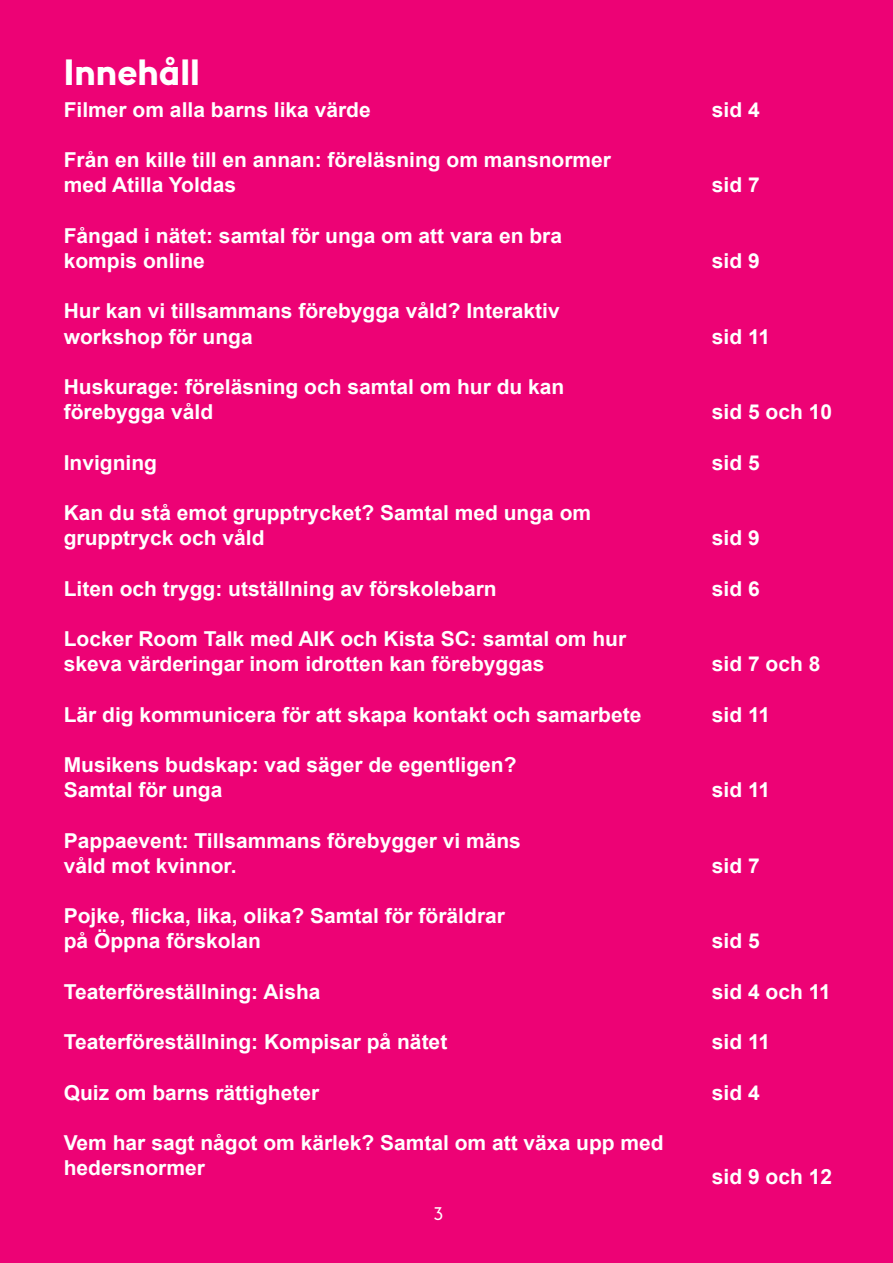
<style>
.page{position:relative;width:893px;height:1263px;background:#ed0275}
.page>*{position:absolute;margin:0;border:0;box-sizing:border-box;transform-origin:0 0}
.t1{font:700 36px "Stockholm Type";color:#fff}
.t2{font:700 21px "Arial";color:#fff}
.t3{font:700 20.55px/25.2px "Arial";color:#fff}
.t4{font:18px "Stockholm Type";color:#fff}
</style>
<div class="page">
<h1 class="t1" style="left:64px;top:46px;width:138px">Innehåll</h1>
<p class="t3" style="left:64px;top:97px;width:308px">Filmer om alla barns lika värde</p>
<p class="t3" style="left:712px;top:97px;width:49px">sid 4</p>
<p class="t3" style="left:64px;top:148px;width:549px">Från en kille till en annan: föreläsning om mansnormer med Atilla Yoldas</p>
<p class="t3" style="left:712px;top:173px;width:49px">sid 7</p>
<p class="t3" style="left:64px;top:223px;width:500px">Fångad i nätet: samtal för unga om att vara en bra kompis online</p>
<p class="t3" style="left:64px;top:299px;width:497px">Hur kan vi tillsammans förebygga våld? Interaktiv workshop för unga</p>
<p class="t3" style="left:64px;top:374px;width:502px">Huskurage: föreläsning och samtal om hur du kan förebygga våld</p>
<p class="t3" style="left:712px;top:248px;width:49px">sid 9</p>
<p class="t3" style="left:712px;top:324px;width:60px">sid 11</p>
<p class="t3" style="left:712px;top:400px;width:122px">sid 5 och 10</p>
<p class="t3" style="left:64px;top:450px;width:95px">Invigning</p>
<p class="t3" style="left:712px;top:450px;width:49px">sid 5</p>
<p class="t3" style="left:64px;top:500px;width:529px">Kan du stå emot grupptrycket? Samtal med unga om grupptryck och våld</p>
<p class="t3" style="left:712px;top:526px;width:49px">sid 9</p>
<p class="t3" style="left:64px;top:576px;width:434px">Liten och trygg: utställning av förskolebarn</p>
<p class="t3" style="left:712px;top:576px;width:49px">sid 6</p>
<p class="t3" style="left:64px;top:626px;width:564px">Locker Room Talk med AIK och Kista SC: samtal om hur skeva värderingar inom idrotten kan förebyggas</p>
<p class="t3" style="left:712px;top:651px;width:110px">sid 7 och 8</p>
<p class="t3" style="left:64px;top:702px;width:579px">Lär dig kommunicera för att skapa kontakt och samarbete</p>
<p class="t3" style="left:712px;top:702px;width:60px">sid 11</p>
<p class="t3" style="left:64px;top:752px;width:454px">Musikens budskap: vad säger de egentligen?<br>Samtal för unga</p>
<p class="t3" style="left:712px;top:777px;width:60px">sid 11</p>
<p class="t3" style="left:64px;top:828px;width:459px">Pappaevent: Tillsammans förebygger vi mäns våld mot kvinnor.</p>
<p class="t3" style="left:64px;top:903px;width:443px">Pojke, flicka, lika, olika? Samtal för föräldrar på Öppna förskolan</p>
<p class="t3" style="left:712px;top:853px;width:49px">sid 7</p>
<p class="t3" style="left:712px;top:929px;width:49px">sid 5</p>
<p class="t3" style="left:64px;top:979px;width:258px">Teaterföreställning: Aisha</p>
<p class="t3" style="left:712px;top:979px;width:121px">sid 4 och 11</p>
<p class="t3" style="left:64px;top:1030px;width:385px">Teaterföreställning: Kompisar på nätet</p>
<p class="t3" style="left:712px;top:1030px;width:60px">sid 11</p>
<p class="t3" style="left:64px;top:1080px;width:257px">Quiz om barns rättigheter</p>
<p class="t3" style="left:712px;top:1080px;width:49px">sid 4</p>
<p class="t3" style="left:64px;top:1130px;width:601px">Vem har sagt något om kärlek? Samtal om att växa upp med hedersnormer</p>
<p class="t2" style="left:712px;top:1162px;width:122px">sid 9 och 12</p>
<p class="t4" style="left:434px;top:1201px;width:11px">3</p>
</div>
